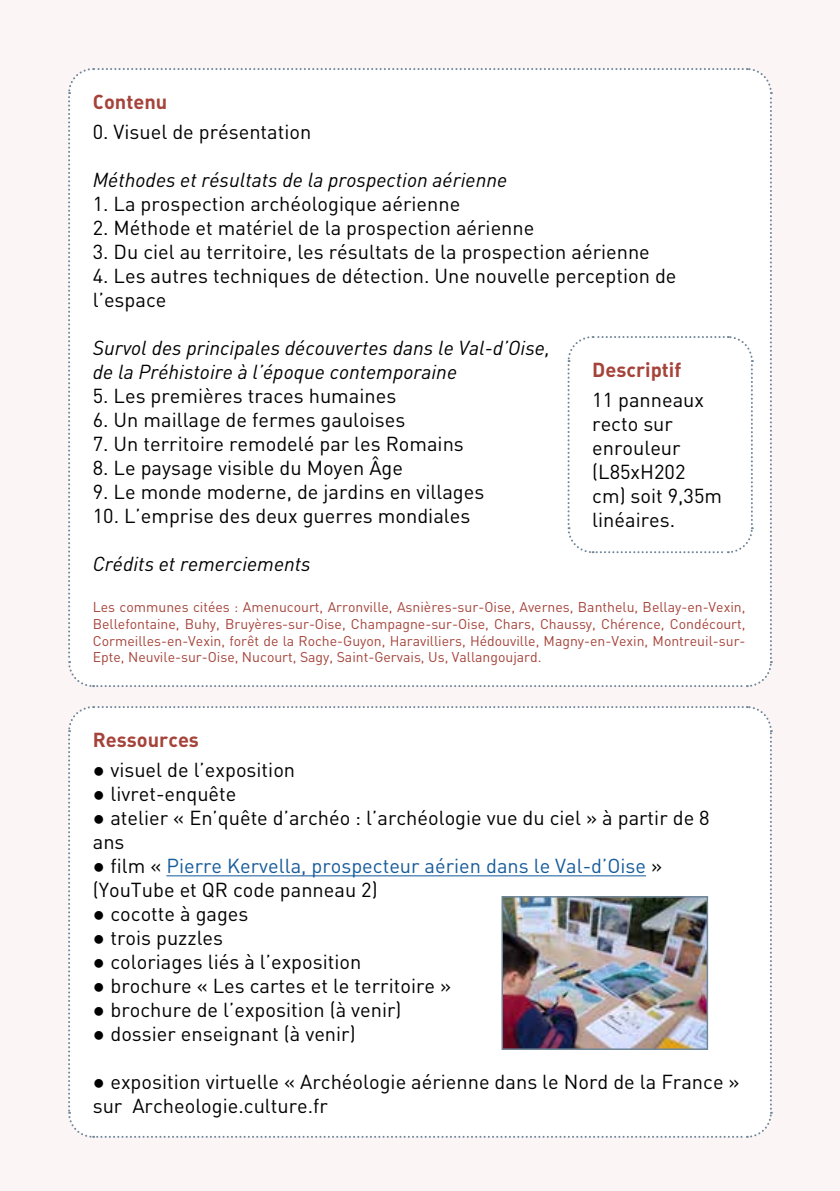
<style>
.page{position:relative;width:840px;height:1191px;background:#fff}
.page>*{position:absolute;margin:0;border:0;box-sizing:border-box;transform-origin:0 0}
.t1{font:20px/24px "DIN";color:#000}
.t2{font:italic 20px/24px "DIN";color:#000}
.t3{font:20px/24px "DIN";color:#165b9a}
.t4{font:20px "DIN Bold Alternate";color:#a5433a}
.t5{font:14px/16.8px "DIN";color:#a5433a;text-align:justify}
.s1{font-family:"Century Gothic"}
.s2{font-family:"Century Gothic";color:#000}
.s3{color:#000}
</style>
<div class="page">
<div style="left:0;top:0;width:839px;height:1191px;background:#fbf5f5"></div>
<div style="left:68px;top:706px;width:704px;height:432px;background:#fff"></div>
<div style="left:68px;top:68px;width:704px;height:620px;background:#fff"></div>
<img style="left:504px;top:899px;width:200px;height:148px">
<div style="left:501px;top:896px;width:206px;height:154px;border:2px solid #708799"></div>
<p class="t4" style="left:93px;top:89px;width:76px">Contenu</p>
<p class="t1" style="left:93px;top:119px;width:220px">0. Visuel de présentation</p>
<p class="t2" style="left:93px;top:167px;width:415px">Méthodes et résultats de la prospection aérienne</p>
<p class="t1" style="left:93px;top:191px;width:369px">1. La prospection archéologique aérienne</p>
<p class="t1" style="left:93px;top:215px;width:443px">2. Méthode et matériel de la prospection aérienne</p>
<p class="t1" style="left:93px;top:239px;width:558px">3. Du ciel au territoire, les résultats de la prospection aérienne</p>
<p class="t1" style="left:93px;top:263px;width:585px">4. Les autres techniques de détection. Une nouvelle perception de l’espace</p>
<p class="t2" style="left:93px;top:335px;width:458px">Survol des principales découvertes dans le Val-d’Oise, de la Préhistoire à l’époque contemporaine</p>
<p class="t1" style="left:93px;top:383px;width:305px">5. Les premières traces humaines</p>
<p class="t1" style="left:93px;top:407px;width:314px">6. Un maillage de fermes gauloises</p>
<p class="t1" style="left:93px;top:431px;width:372px">7. Un territoire remodelé par les Romains</p>
<p class="t1" style="left:93px;top:455px;width:311px">8. Le paysage visible du Moyen Âge</p>
<p class="t1" style="left:93px;top:479px;width:393px">9. Le monde moderne, de jardins en villages</p>
<p class="t1" style="left:93px;top:503px;width:379px">10. L’emprise des deux guerres mondiales</p>
<p class="t2" style="left:93px;top:551px;width:219px">Crédits et remerciements</p>
<p class="t5" style="left:93px;top:598px;width:654px">Les communes citées : Amenucourt, Arronville, Asnières-sur-Oise, Avernes, Banthelu, Bellay-en-Vexin, Bellefontaine, Buhy, Bruyères-sur-Oise, Champagne-sur-Oise, Chars, Chaussy, Chérence, Condécourt, Cormeilles-en-Vexin, forêt de la Roche-Guyon, Haravilliers, Hédouville, Magny-en-Vexin, Montreuil-sur-Epte, Neuvile-sur-Oise, Nucourt, Sagy, Saint-Gervais, Us, Vallangoujard.</p>
<p class="t4" style="left:592px;top:357px;width:90px">Descriptif</p>
<p class="t1" style="left:592px;top:387px;width:131px">11 panneaux recto sur enrouleur (L85xH202 cm) soit 9,35m linéaires.</p>
<p class="t4" style="left:93px;top:726px;width:108px">Ressources</p>
<p class="t1" style="left:93px;top:757px;width:204px"><span class="s1">●</span> visuel de l’exposition</p>
<p class="t1" style="left:93px;top:781px;width:145px"><span class="s1">●</span> livret-enquête</p>
<p class="t1" style="left:93px;top:805px;width:618px"><span class="s1">●</span> atelier « En’quête d’archéo : l’archéologie vue du ciel » à partir de 8 ans</p>
<p class="t3" style="left:93px;top:853px;width:570px"><span class="s2">●</span> <span class="s3">film «</span> Pierre Kervella, prospecteur aérien dans le Val-d’Oise <span class="s3">» (YouTube et QR code panneau 2)</span></p>
<p class="t1" style="left:93px;top:901px;width:157px"><span class="s1">●</span> cocotte à gages</p>
<p class="t1" style="left:93px;top:925px;width:132px"><span class="s1">●</span> trois puzzles</p>
<p class="t1" style="left:93px;top:949px;width:270px"><span class="s1">●</span> coloriages liés à l’exposition</p>
<p class="t1" style="left:93px;top:973px;width:359px"><span class="s1">●</span> brochure « Les cartes et le territoire »</p>
<p class="t1" style="left:93px;top:997px;width:310px"><span class="s1">●</span> brochure de l’exposition (à venir)</p>
<p class="t1" style="left:93px;top:1021px;width:264px"><span class="s1">●</span> dossier enseignant (à venir)</p>
<p class="t1" style="left:93px;top:1069px;width:648px"><span class="s1">●</span> exposition virtuelle « Archéologie aérienne dans le Nord de la France » sur Archeologie.culture.fr</p>
</div>
